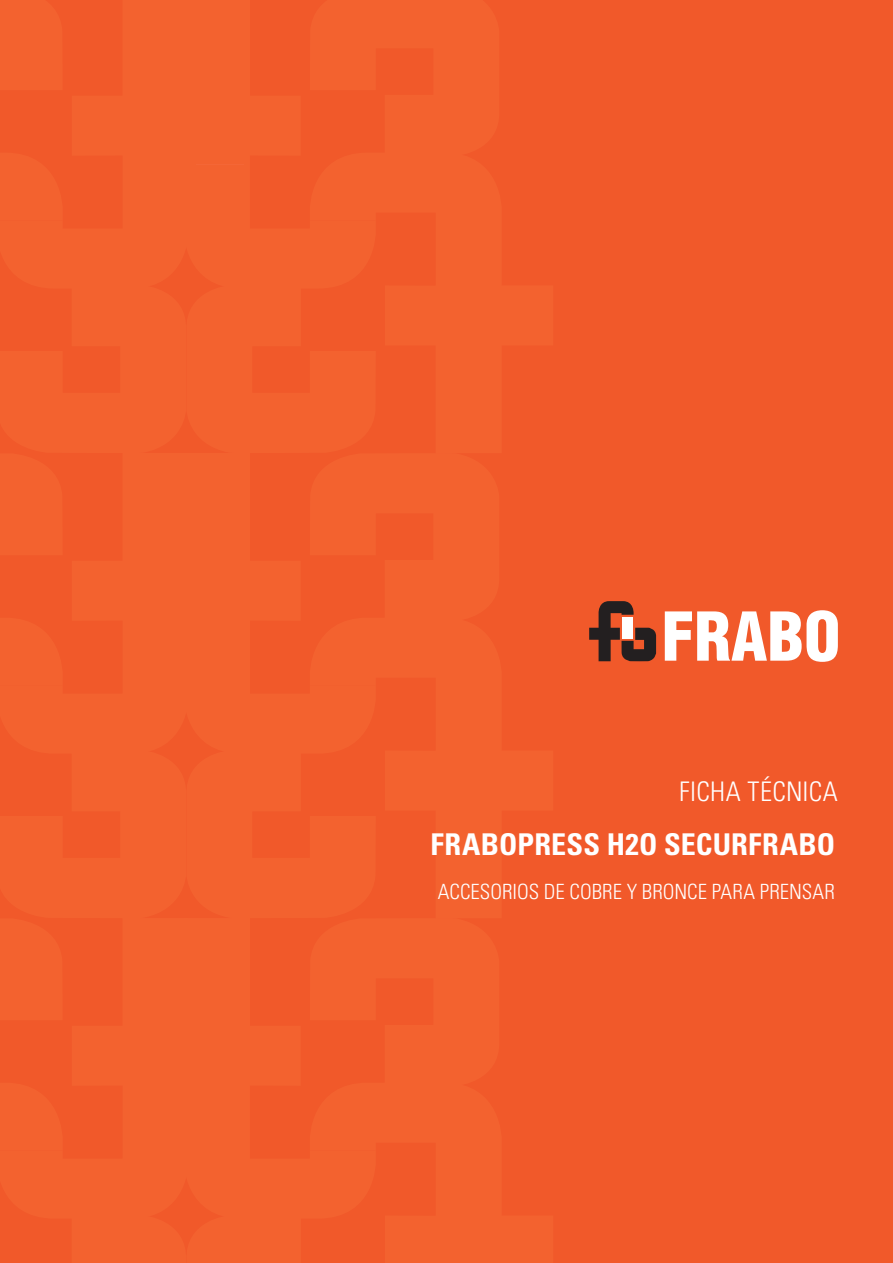
<style>
.page{position:relative;width:893px;height:1263px;background:#f1592a}
.page>*{position:absolute;margin:0;border:0;box-sizing:border-box;transform-origin:0 0}
.t1{font:700 condensed 30px "Univers LT Std";letter-spacing:.01em;color:#fff}
.t2{font:300 condensed 27px "Univers LT Std";letter-spacing:.01em;color:#fff}
.t3{font:300 condensed 21px "Univers LT Std";color:#fff}
</style>
<div class="page">
<svg style="left:589px;top:601px;width:67px;height:60px"></svg>
<svg style="left:665px;top:610px;width:173px;height:52px"></svg>
<div style="left:622px;top:617px;width:11px;height:21px;background:#fff"></div>
<p class="t2" style="left:679px;top:775px;width:160px">FICHA TÉCNICA</p>
<h1 class="t1" style="left:430px;top:826px;width:406px">FRABOPRESS H2O SECURFRABO</h1>
<p class="t3" style="left:438px;top:879px;width:399px">ACCESORIOS DE COBRE Y BRONCE PARA PRENSAR</p>
</div>
